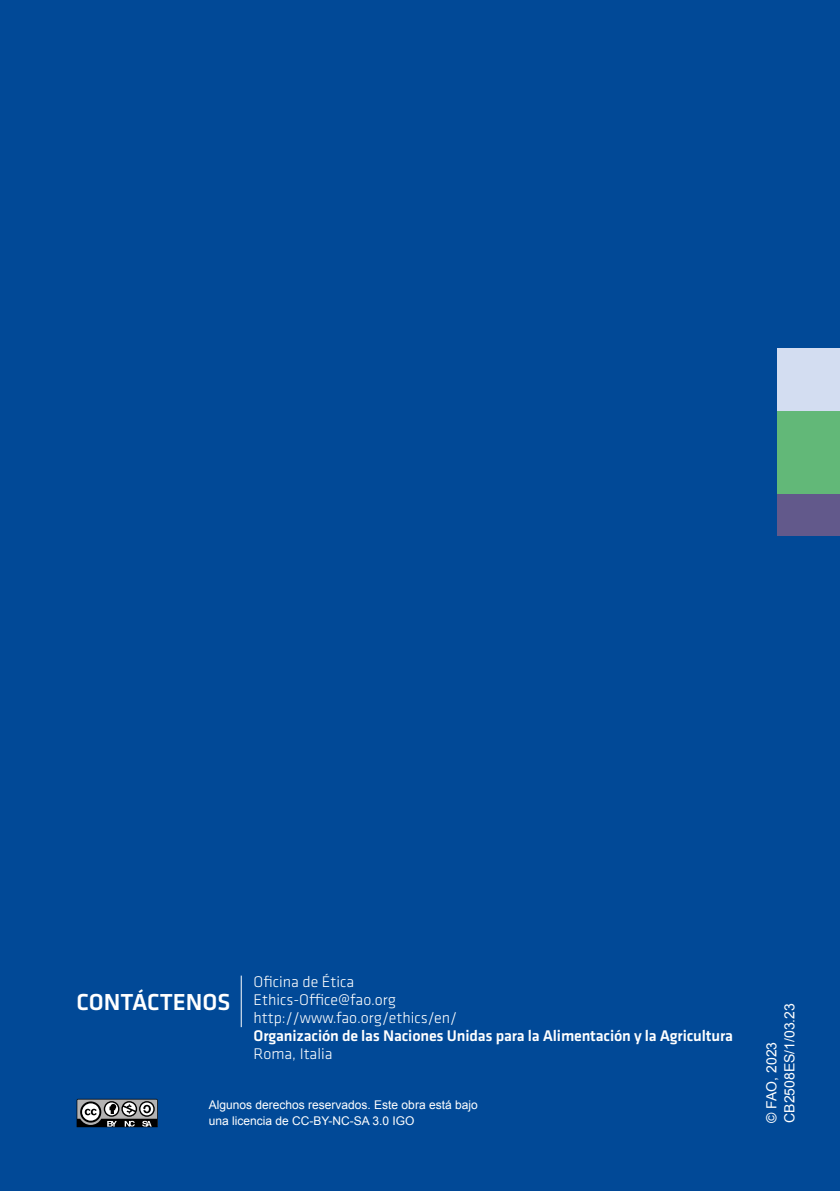
<style>
.page{position:relative;width:840px;height:1191px;background:#fff}
.page>*{position:absolute;margin:0;border:0;box-sizing:border-box;transform-origin:0 0}
.t1{font:500 24px "Klavika";color:#fff}
.t2{font:300 16px/18px "Klavika";color:#fff}
.t3{font:500 16px "Klavika";letter-spacing:-.01em;color:#fff}
.t4{font:14px/18px "Arial";color:#fff}
.t5{font:12px/16px "Arial";color:#fff}
</style>
<div class="page">
<div style="left:0;top:0;width:839px;height:1191px;background:#014997"></div>
<hr style="left:240px;top:975px;width:1px;height:52px;background:#fff">
<svg style="left:77px;top:1098px;width:81px;height:29px"></svg>
<div style="left:777px;top:411px;width:62px;height:83px;background:#62b878"></div>
<div style="left:777px;top:349px;width:62px;height:62px;background:#d3ddf1"></div>
<div style="left:777px;top:494px;width:62px;height:42px;background:#62598b"></div>
<p class="t2" style="left:253px;top:973px;width:205px">Oficina de Ética<br>Ethics-Office@fao.org http://www.fao.org/ethics/en/</p>
<p class="t3" style="left:253px;top:1027px;width:480px">Organización de las Naciones Unidas para la Alimentación y la Agricultura</p>
<p class="t2" style="left:253px;top:1045px;width:80px">Roma, Italia</p>
<p class="t5" style="left:208px;top:1096px;width:270px">Algunos derechos reservados. Este obra está bajo una licencia de CC-BY-NC-SA 3.0 IGO</p>
<h1 class="t1" style="left:77px;top:989px;width:155px">CONTÁCTENOS</h1>
<p class="t4" style="left:762px;top:1123px;width:121px;rotate:-90deg">© FAO, 2023<br>CB2508ES/1/03.23</p>
</div>
